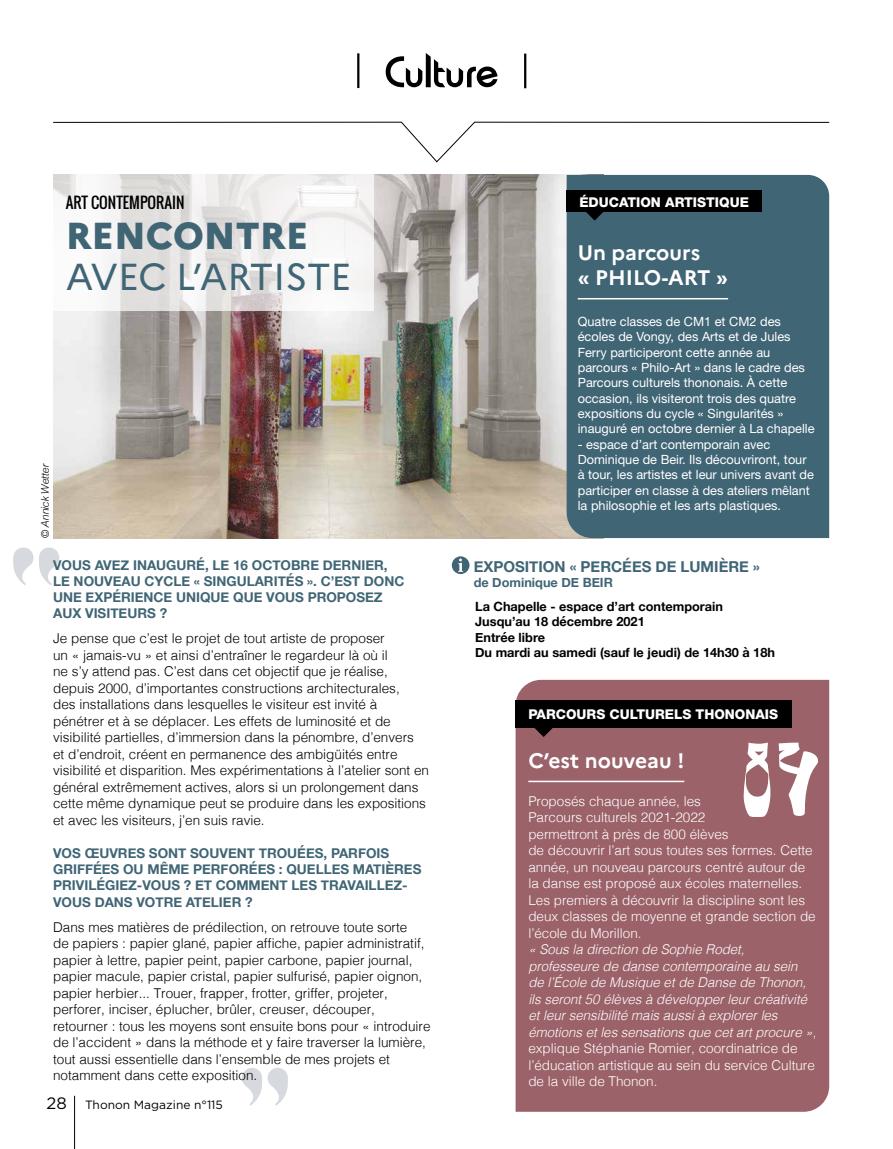
<style>
.page{position:relative;width:893px;height:1149px;background:#fff}
.page>*{position:absolute;margin:0;border:0;box-sizing:border-box;transform-origin:0 0}
.t1{font:37.5px "Marianne";color:#406575}
.t2{font:800 37.5px "Marianne";color:#406575}
.t3{font:700 21px/25.2px "Marianne";color:#fff}
.t4{font:700 15px "Helvetica Neue";color:#406575}
.t5{font:15px "Oswald";color:#000}
.t6{font:300 13.5px/16.5px "Helvetica";color:#000}
.t7{font:italic 300 13.5px/16.5px "Helvetica";color:#fff}
.t8{font:300 13.5px/16.5px "Helvetica";color:#fff}
.t9{font:700 13.5px/16.2px "Helvetica Neue";color:#406575}
.t10{font:800 13.5px "Helvetica Neue";color:#fff}
.t11{font:12.75px/15.3px "Helvetica Neue";color:#fff}
.t12{font:700 12.75px/15.3px "Helvetica Neue";color:#000}
.t13{font:700 12.75px "Helvetica Neue";color:#406575}
.t14{font:12px "Gotham";color:#000}
.t15{font:italic 300 10.5px "Helvetica Neue";letter-spacing:-.005em;color:#000}
.s1{font-size:16.5px}
.s2{font-style:normal}
</style>
<div class="page">
<hr style="left:357px;top:53px;width:2px;height:35px;background:#000">
<hr style="left:524px;top:54px;width:2px;height:34px;background:#000">
<svg style="left:386px;top:53px;width:111px;height:35px"></svg>
<svg style="left:53px;top:121px;width:777px;height:42px"></svg>
<hr style="left:74px;top:1095px;width:1px;height:53px;background:#000">
<img style="left:53px;top:175px;width:514px;height:363px">
<div style="left:567px;top:175px;width:262px;height:363px;background:#406575"></div>
<svg style="left:13px;top:547px;width:46px;height:38px"></svg>
<svg style="left:242px;top:1068px;width:46px;height:36px"></svg>
<div style="left:452px;top:556px;width:17px;height:18px;background:#406575;border-radius:50%"></div>
<svg style="left:458px;top:558px;width:5px;height:13px"></svg>
<hr style="left:578px;top:298px;width:150px;height:1px;background:#fff">
<svg style="left:586px;top:211px;width:18px;height:9px"></svg>
<div style="left:567px;top:190px;width:195px;height:21px;background:#000"></div>
<div style="left:516px;top:679px;width:313px;height:432px;background:#9b626a"></div>
<hr style="left:528px;top:780px;width:156px;height:2px;background:#fff">
<svg style="left:535px;top:727px;width:18px;height:9px"></svg>
<div style="left:516px;top:700px;width:276px;height:27px;background:#000"></div>
<svg style="left:743px;top:742px;width:28px;height:75px"></svg>
<svg style="left:779px;top:742px;width:39px;height:73px"></svg>
<svg style="left:53px;top:174px;width:321px;height:136px;fill:#f2f1f1"></svg>
<p class="t5" style="left:66px;top:191px;width:120px">ART CONTEMPORAIN</p>
<h1 class="t2" style="left:66px;top:213px;width:244px">RENCONTRE</h1>
<h1 class="t1" style="left:66px;top:253px;width:288px">AVEC L’ARTISTE</h1>
<p class="t15" style="left:37px;top:538px;width:76px;rotate:-90deg">© Annick Wetter</p>
<p class="t9" style="left:53px;top:557px;width:353px">VOUS AVEZ INAUGURÉ, LE 16 OCTOBRE DERNIER, LE NOUVEAU CYCLE « SINGULARITÉS ». C’EST DONC UNE EXPÉRIENCE UNIQUE QUE VOUS PROPOSEZ AUX VISITEURS ?</p>
<p class="t6" style="left:53px;top:629px;width:377px">Je pense que c’est le projet de tout artiste de proposer<br>un « jamais-vu » et ainsi d’entraîner le regardeur là où il<br>ne s’y attend pas. C’est dans cet objectif que je réalise, depuis 2000, d’importantes constructions architecturales,<br>des installations dans lesquelles le visiteur est invité à pénétrer et à se déplacer. Les effets de luminosité et de visibilité partielles, d’immersion dans la pénombre, d’envers<br>et d’endroit, créent en permanence des ambigüités entre visibilité et disparition. Mes expérimentations à l’atelier sont en général extrêmement actives, alors si un prolongement dans cette même dynamique peut se produire dans les expositions et avec les visiteurs, j’en suis ravie.</p>
<p class="t9" style="left:53px;top:845px;width:370px">VOS ŒUVRES SONT SOUVENT TROUÉES, PARFOIS GRIFFÉES OU MÊME PERFORÉES : QUELLES MATIÈRES PRIVILÉGIEZ-VOUS ? ET COMMENT LES TRAVAILLEZ-VOUS DANS VOTRE ATELIER ?</p>
<p class="t6" style="left:53px;top:917px;width:379px">Dans mes matières de prédilection, on retrouve toute sorte<br>de papiers : papier glané, papier affiche, papier administratif, papier à lettre, papier peint, papier carbone, papier journal, papier macule, papier cristal, papier sulfurisé, papier oignon, papier herbier... Trouer, frapper, frotter, griffer, projeter, perforer, inciser, éplucher, brûler, creuser, découper, retourner : tous les moyens sont ensuite bons pour « introduire de l’accident » dans la méthode et y faire traverser la lumière, tout aussi essentielle dans l’ensemble de mes projets et notamment dans cette exposition.</p>
<p class="t14" style="left:47px;top:1096px;width:178px"><span class="s1">28</span> Thonon Magazine n°115</p>
<p class="t10" style="left:579px;top:194px;width:171px">ÉDUCATION ARTISTIQUE</p>
<h2 class="t3" style="left:578px;top:238px;width:152px">Un parcours<br>« PHILO-ART »</h2>
<p class="t11" style="left:578px;top:313px;width:238px">Quatre classes de CM1 et CM2 des écoles de Vongy, des Arts et de Jules Ferry participeront cette année au parcours « Philo-Art » dans le cadre des Parcours culturels thononais. À cette occasion, ils visiteront trois des quatre expositions du cycle « Singularités » inauguré en octobre dernier à La chapelle</p>
<p class="t11" style="left:578px;top:436px;width:238px">- espace d’art contemporain avec Dominique de Beir. Ils découvriront, tour à tour, les artistes et leur univers avant de participer en classe à des ateliers mêlant la philosophie et les arts plastiques.</p>
<p class="t4" style="left:474px;top:554px;width:288px">EXPOSITION « PERCÉES DE LUMIÈRE »</p>
<p class="t13" style="left:474px;top:572px;width:141px">de Dominique DE BEIR</p>
<p class="t12" style="left:475px;top:599px;width:301px">La Chapelle - espace d’art contemporain<br>Jusqu’au 18 décembre 2021<br>Entrée libre<br>Du mardi au samedi (sauf le jeudi) de 14h30 à 18h</p>
<p class="t10" style="left:528px;top:705px;width:251px">PARCOURS CULTURELS THONONAIS</p>
<h2 class="t3" style="left:528px;top:746px;width:157px">C’est nouveau !</h2>
<p class="t8" style="left:528px;top:791px;width:289px">Proposés chaque année, les<br>Parcours culturels 2021-2022<br>permettront à près de 800 élèves<br>de découvrir l’art sous toutes ses formes. Cette année, un nouveau parcours centré autour de la danse est proposé aux écoles maternelles.<br>Les premiers à découvrir la discipline sont les deux classes de moyenne et grande section de l’école du Morillon.</p>
<p class="t7" style="left:528px;top:940px;width:290px">« Sous la direction de Sophie Rodet, professeure de danse contemporaine au sein<br>de l’École de Musique et de Danse de Thonon, ils seront 50 élèves à développer leur créativité et leur sensibilité mais aussi à explorer les émotions et les sensations que cet art procure »<span class="s2">, explique Stéphanie Romier, coordinatrice de l’éducation artistique au sein du service Culture de la ville de Thonon.</span></p>
</div>
